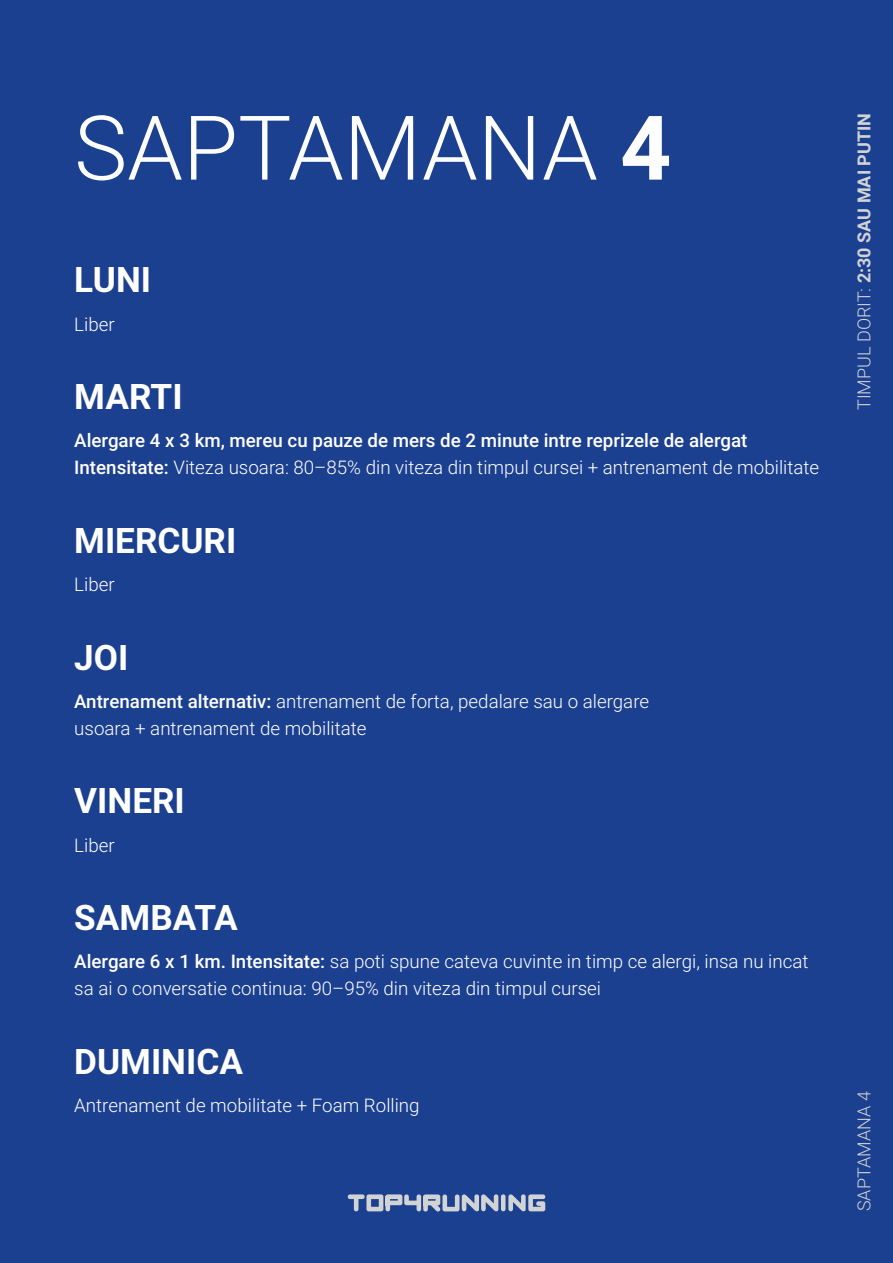
<style>
.page{position:relative;width:893px;height:1263px;background:#1c4090}
.page>*{position:absolute;margin:0;border:0;box-sizing:border-box;transform-origin:0 0}
.t1{font:300 89.4px "Roboto";color:#fff}
.t2{font:700 35.1px "Roboto";color:#fff}
.t3{font:300 18.75px/27px "Roboto";color:#fff}
.t4{font:500 18.75px/27px "Roboto";color:#fff}
.t5{font:700 18px "Roboto";color:#d1d3d4}
.t6{font:300 18px "Roboto";color:#d1d3d4}
.s1{font-weight:700}
.s2{font-weight:300}
.s3{font-weight:500}
</style>
<div class="page">
<svg style="left:348px;top:1194px;width:197px;height:18px"></svg>
<div style="left:385px;top:1197px;width:5px;height:9px;background:#d1d3d4"></div>
<div style="left:423px;top:1197px;width:5px;height:9px;background:#d1d3d4"></div>
<h1 class="t1" style="left:74px;top:85px;width:599px">SAPTAMANA <span class="s1">4</span></h1>
<h2 class="t2" style="left:74px;top:255px;width:78px">LUNI</h2>
<p class="t3" style="left:74px;top:310px;width:42px">Liber</p>
<h2 class="t2" style="left:74px;top:372px;width:110px">MARTI</h2>
<p class="t4" style="left:74px;top:427px;width:746px">Alergare 4 x 3 km, mereu cu pauze de mers de 2 minute intre reprizele de alergat<br>Intensitate: <span class="s2">Viteza usoara: 80–85% din viteza din timpul cursei + antrenament de mobilitate</span></p>
<h2 class="t2" style="left:74px;top:516px;width:164px">MIERCURI</h2>
<p class="t3" style="left:74px;top:570px;width:42px">Liber</p>
<h2 class="t2" style="left:74px;top:633px;width:56px">JOI</h2>
<p class="t3" style="left:74px;top:687px;width:576px"><span class="s3">Antrenament alternativ:</span> antrenament de forta, pedalare sau o alergare usoara + antrenament de mobilitate</p>
<h2 class="t2" style="left:74px;top:776px;width:112px">VINERI</h2>
<p class="t3" style="left:74px;top:831px;width:42px">Liber</p>
<h2 class="t2" style="left:74px;top:893px;width:165px">SAMBATA</h2>
<p class="t3" style="left:74px;top:947px;width:736px"><span class="s3">Alergare 6 x 1 km. Intensitate:</span> sa poti spune cateva cuvinte in timp ce alergi, insa nu incat sa ai o conversatie continua: 90–95% din viteza din timpul cursei</p>
<h2 class="t2" style="left:74px;top:1037px;width:170px">DUMINICA</h2>
<p class="t3" style="left:74px;top:1091px;width:347px">Antrenament de mobilitate + Foam Rolling</p>
<p class="t5" style="left:851px;top:410px;width:298px;rotate:-90deg"><span class="s2">TIMPUL DORIT:</span> 2:30 SAU MAI PUTIN</p>
<p class="t6" style="left:851px;top:1211px;width:121px;rotate:-90deg">SAPTAMANA 4</p>
</div>
